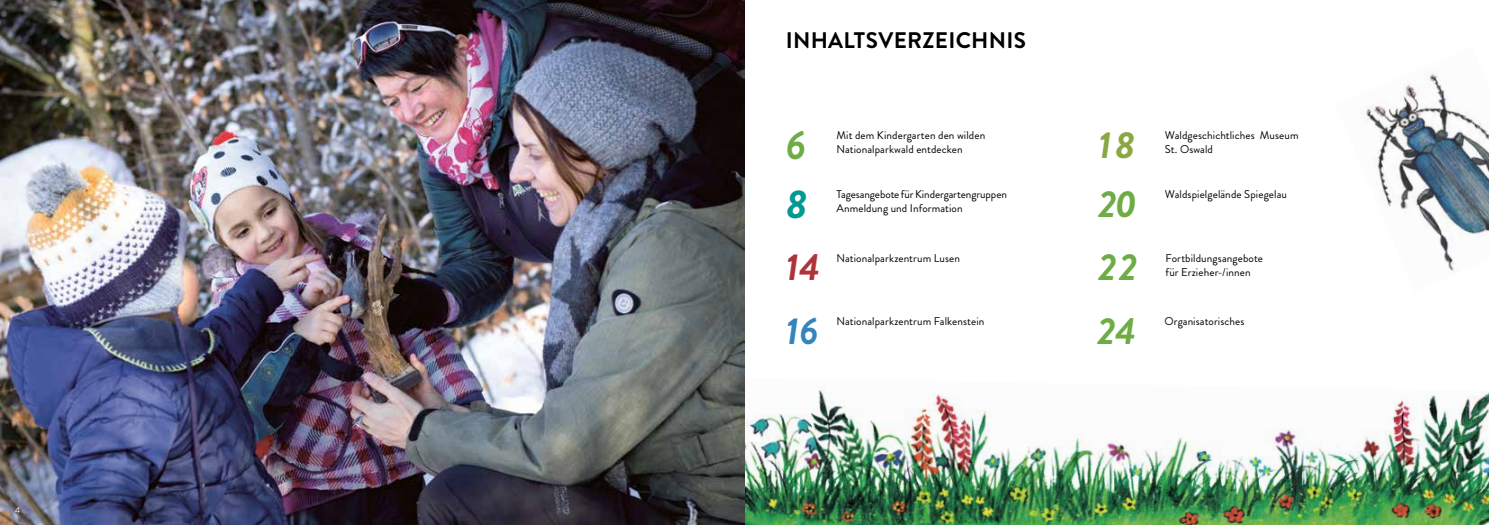
<style>
.page{position:relative;width:1489px;height:525px;background:#fff}
.page>*{position:absolute;margin:0;border:0;box-sizing:border-box;transform-origin:0 0}
.t1{font:italic 700 40px "Brandon Grotesque";color:#6eac45}
.t2{font:italic 700 40px "Brandon Grotesque";color:#009a93}
.t3{font:italic 700 37.5px/63.5px "Brandon Grotesque";color:#6eac45}
.t4{font:italic 700 37.5px "Brandon Grotesque";color:#ae333a}
.t5{font:italic 700 37.5px "Brandon Grotesque";color:#3485bb}
.t6{font:italic 700 37.5px "Brandon Grotesque";color:#89a841}
.h1_schwarz{font:700 22.5px "Brandon Grotesque";letter-spacing:.015em;color:#000}
.Fließtext{font:11.25px "Brandon Grotesque";letter-spacing:.01em;color:#000}
.t7{font:8.75px "Brandon Grotesque";color:#fff}
</style>
<div class="page">
<img style="left:744px;top:377px;width:744px;height:147px">
<img style="left:1366px;top:71px;width:122px;height:201px">
<img style="left:0;top:0;width:744px;height:524px">
<p class="t7" style="left:15px;top:503px;width:7px">4</p>
<h1 class="h1_schwarz" style="left:785px;top:24px;width:241px">INHALTSVERZEICHNIS</h1>
<h1 class="t1" style="left:785px;top:117px;width:22px">6</h1>
<h1 class="t2" style="left:786px;top:176px;width:23px">8</h1>
<h2 class="t4" style="left:786px;top:240px;width:36px">14</h2>
<h2 class="t5" style="left:786px;top:304px;width:34px">16</h2>
<p class="Fließtext" style="left:836px;top:127px;width:150px">Mit dem Kindergarten den wilden</p>
<p class="Fließtext" style="left:836px;top:141px;width:128px">Nationalparkwald entdecken</p>
<p class="Fließtext" style="left:836px;top:186px;width:172px">Tagesangebote für Kindergartengruppen</p>
<p class="Fließtext" style="left:836px;top:200px;width:128px">Anmeldung und Information</p>
<p class="Fließtext" style="left:836px;top:250px;width:125px">Nationalparkzentrum Lusen</p>
<p class="Fließtext" style="left:836px;top:313px;width:150px">Nationalparkzentrum Falkenstein</p>
<h2 class="t6" style="left:1098px;top:118px;width:38px">18</h2>
<h2 class="t3" style="left:1098px;top:172px;width:40px">20</h2>
<h2 class="t3" style="left:1097px;top:236px;width:41px">22<br>24</h2>
<p class="Fließtext" style="left:1164px;top:127px;width:135px">Waldgeschichtliches Museum</p>
<p class="Fließtext" style="left:1164px;top:141px;width:50px">St. Oswald</p>
<p class="Fließtext" style="left:1164px;top:186px;width:124px">Waldspielgelände Spiegelau</p>
<p class="Fließtext" style="left:1165px;top:250px;width:99px">Fortbildungsangebote</p>
<p class="Fließtext" style="left:1165px;top:264px;width:87px">für Erzieher-/innen</p>
<p class="Fließtext" style="left:1164px;top:313px;width:81px">Organisatorisches</p>
</div>
